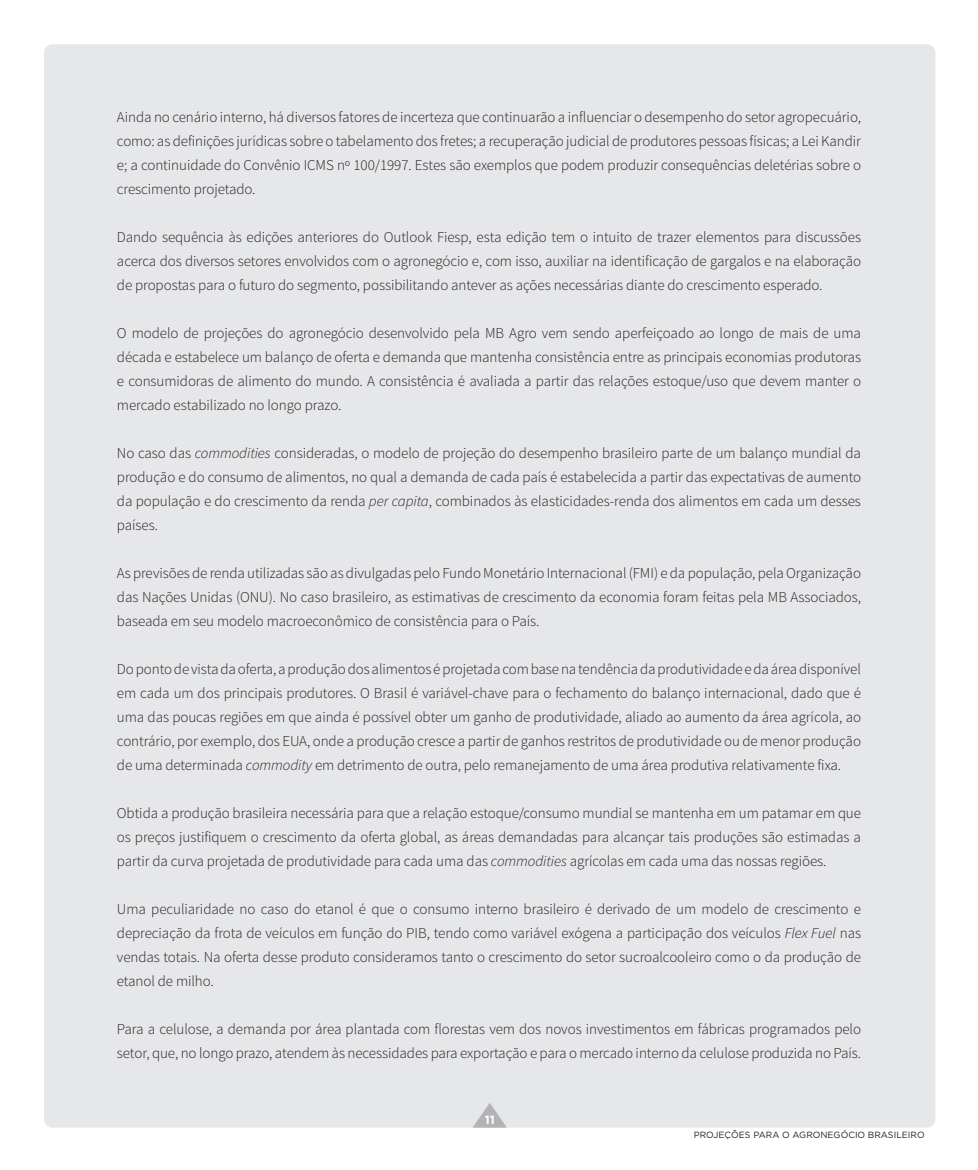
<style>
.page{position:relative;width:978px;height:1170px;background:#fff}
.page>*{position:absolute;margin:0;border:0;box-sizing:border-box;transform-origin:0 0}
.t1{font:300 15px/24px "Source Sans Pro";letter-spacing:-.005em;color:#231f20;text-align:justify}
.t2{font:700 12px "Gotham";color:#fff}
.t3{font:9px "Gotham";color:#231f20}
.s1{font-style:italic}
</style>
<div class="page">
<div style="left:44px;top:44px;width:891px;height:1083px;background:#e6e7e9;border-radius:9px"></div>
<svg style="left:473px;top:1103px;width:33px;height:24px"></svg>
<p class="t1" style="left:117px;top:105px;width:746px">Ainda no cenário interno, há diversos fatores de incerteza que continuarão a influenciar o desempenho do setor agropecuário, como: as definições jurídicas sobre o tabelamento dos fretes; a recuperação judicial de produtores pessoas físicas; a Lei Kandir e; a continuidade do Convênio ICMS nº 100/1997. Estes são exemplos que podem produzir consequências deletérias sobre o crescimento projetado.</p>
<p class="t1" style="left:117px;top:225px;width:746px">Dando sequência às edições anteriores do Outlook Fiesp, esta edição tem o intuito de trazer elementos para discussões acerca dos diversos setores envolvidos com o agronegócio e, com isso, auxiliar na identificação de gargalos e na elaboração de propostas para o futuro do segmento, possibilitando antever as ações necessárias diante do crescimento esperado.</p>
<p class="t1" style="left:117px;top:321px;width:746px">O modelo de projeções do agronegócio desenvolvido pela MB Agro vem sendo aperfeiçoado ao longo de mais de uma década e estabelece um balanço de oferta e demanda que mantenha consistência entre as principais economias produtoras e consumidoras de alimento do mundo. A consistência é avaliada a partir das relações estoque/uso que devem manter o mercado estabilizado no longo prazo.</p>
<p class="t1" style="left:117px;top:441px;width:746px">No caso das <span class="s1">commodities</span> consideradas, o modelo de projeção do desempenho brasileiro parte de um balanço mundial da produção e do consumo de alimentos, no qual a demanda de cada país é estabelecida a partir das expectativas de aumento da população e do crescimento da renda <span class="s1">per capita</span>, combinados às elasticidades-renda dos alimentos em cada um desses países.</p>
<p class="t1" style="left:117px;top:561px;width:746px">As previsões de renda utilizadas são as divulgadas pelo Fundo Monetário Internacional (FMI) e da população, pela Organização das Nações Unidas (ONU). No caso brasileiro, as estimativas de crescimento da economia foram feitas pela MB Associados, baseada em seu modelo macroeconômico de consistência para o País.</p>
<p class="t1" style="left:117px;top:657px;width:746px">Do ponto de vista da oferta, a produção dos alimentos é projetada com base na tendência da produtividade e da área disponível em cada um dos principais produtores. O Brasil é variável-chave para o fechamento do balanço internacional, dado que é uma das poucas regiões em que ainda é possível obter um ganho de produtividade, aliado ao aumento da área agrícola, ao contrário, por exemplo, dos EUA, onde a produção cresce a partir de ganhos restritos de produtividade ou de menor produção de uma determinada <span class="s1">commodity</span> em detrimento de outra, pelo remanejamento de uma área produtiva relativamente fixa.</p>
<p class="t1" style="left:117px;top:801px;width:746px">Obtida a produção brasileira necessária para que a relação estoque/consumo mundial se mantenha em um patamar em que os preços justifiquem o crescimento da oferta global, as áreas demandadas para alcançar tais produções são estimadas a partir da curva projetada de produtividade para cada uma das <span class="s1">commodities</span> agrícolas em cada uma das nossas regiões.</p>
<p class="t1" style="left:117px;top:897px;width:746px">Uma peculiaridade no caso do etanol é que o consumo interno brasileiro é derivado de um modelo de crescimento e depreciação da frota de veículos em função do PIB, tendo como variável exógena a participação dos veículos <span class="s1">Flex Fuel</span> nas vendas totais. Na oferta desse produto consideramos tanto o crescimento do setor sucroalcooleiro como o da produção de etanol de milho.</p>
<p class="t1" style="left:117px;top:1017px;width:746px">Para a celulose, a demanda por área plantada com florestas vem dos novos investimentos em fábricas programados pelo setor, que, no longo prazo, atendem às necessidades para exportação e para o mercado interno da celulose produzida no País.</p>
<p class="t2" style="left:485px;top:1112px;width:12px">11</p>
<p class="t3" style="left:694px;top:1129px;width:233px">PROJEÇÕES PARA O AGRONEGÓCIO BRASILEIRO</p>
</div>
